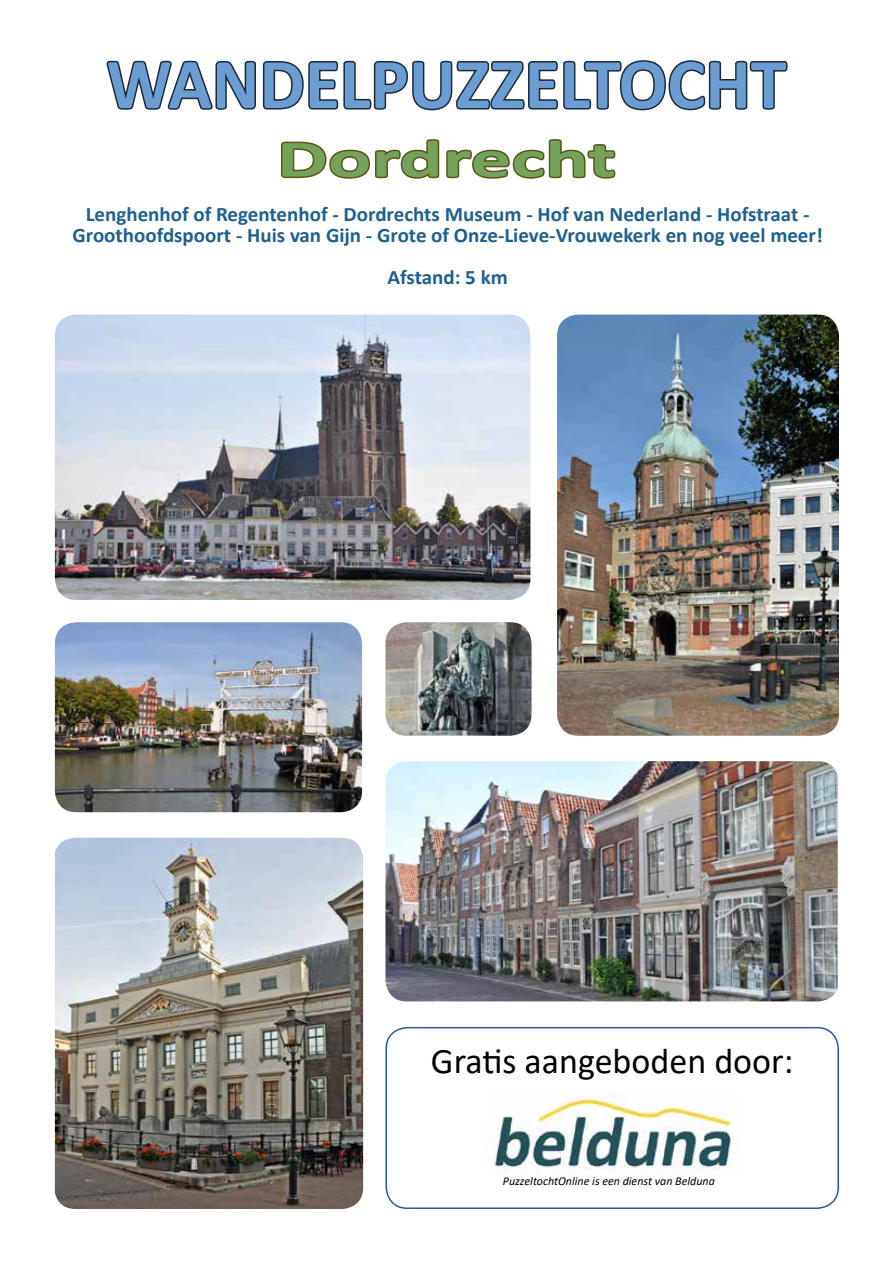
<style>
.page{position:relative;width:893px;height:1263px;background:#fff}
.page>*{position:absolute;margin:0;border:0;box-sizing:border-box;transform-origin:0 0}
.t1{font:700 72px "Calibri";color:#6b9dd2}
.t2{font:700 52.95px "Calibri";color:#74a25a;scale:1.53 1}
.t3{font:36px "Calibri";color:#000}
.t4{font:700 20.55px/21px "Calibri";color:#1e6090;text-align:center}
.t5{font:italic 12px "Calibri";color:#000}
</style>
<div class="page">
<svg style="left:106px;top:60px;width:682px;height:51px"></svg>
<svg style="left:280px;top:139px;width:336px;height:40px"></svg>
<div style="left:385px;top:1027px;width:454px;height:182px;border:2px solid #275b9b;border-radius:21px"></div>
<img style="left:557px;top:315px;width:282px;height:421px">
<img style="left:55px;top:838px;width:308px;height:371px">
<img style="left:55px;top:315px;width:475px;height:285px">
<img style="left:55px;top:622px;width:307px;height:190px">
<img style="left:385px;top:622px;width:146px;height:114px">
<img style="left:385px;top:761px;width:453px;height:240px">
<img style="left:486px;top:1098px;width:245px;height:78px">
<h1 class="t1" style="left:106px;top:33px;width:681px">WANDELPUZZELTOCHT</h1>
<h2 class="t2" style="left:277px;top:122px;width:223px">Dordrecht</h2>
<p class="t4" style="left:72px;top:203px;width:752px">Lenghenhof of Regentenhof - Dordrechts Museum - Hof van Nederland - Hofstraat -<br>Groothoofdspoort - Huis van Gijn - Grote of Onze-Lieve-Vrouwekerk en nog veel meer!</p>
<p class="t4" style="left:387px;top:266px;width:122px">Afstand: 5 km</p>
<h3 class="t3" style="left:431px;top:1035px;width:364px">Gratis aangeboden door:</h3>
<p class="t5" style="left:503px;top:1172px;width:214px">PuzzeltochtOnline is een dienst van Belduna</p>
</div>
